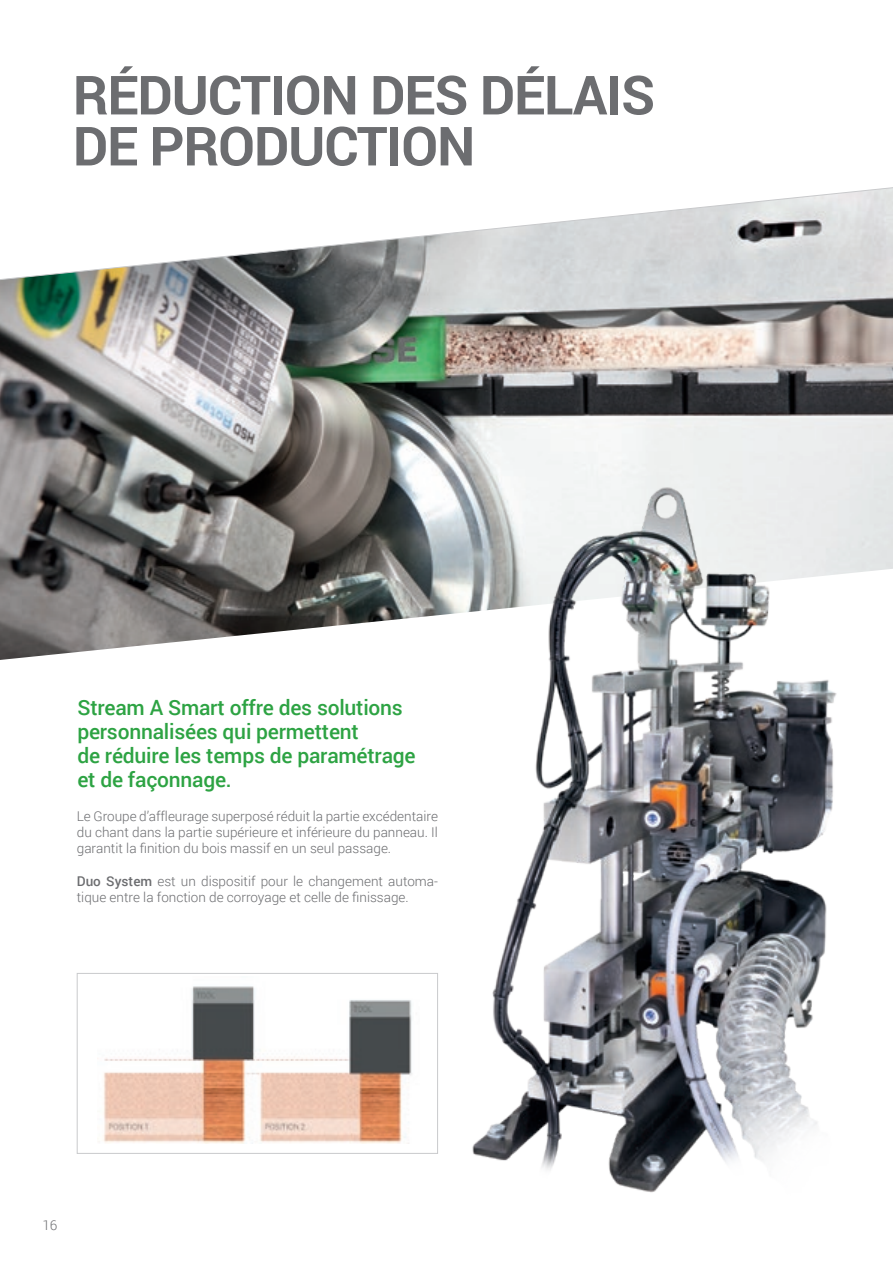
<style>
.page{position:relative;width:893px;height:1263px;background:#fff}
.page>*{position:absolute;margin:0;border:0;box-sizing:border-box;transform-origin:0 0}
.t1{font:700 54px "Roboto";letter-spacing:-.02em;color:#6c6d70}
.t2{font:500 21px/24px "Roboto";letter-spacing:-.01em;color:#2da343}
.t3{font:300 13.5px/16.2px "Roboto";color:#6c6d70;text-align:justify}
.s1{font-weight:500}
</style>
<div class="page">
<img style="left:103px;top:986px;width:309px;height:157px">
<div style="left:77px;top:973px;width:361px;height:181px;border:1px solid #c9cacc"></div>
<img style="left:0;top:281px;width:893px;height:379px">
<img style="left:456px;top:471px;width:394px;height:722px">
<svg style="left:0;top:187px;width:893px;height:94px"></svg>
<p class="t1" style="left:73px;top:57px;width:584px">RÉDUCTION DES DÉLAIS</p>
<p class="t1" style="left:73px;top:108px;width:404px">DE PRODUCTION</p>
<p class="t2" style="left:77px;top:694px;width:340px">Stream A Smart offre des solutions personnalisées qui permettent<br>de réduire les temps de paramétrage et de façonnage.</p>
<p class="t3" style="left:77px;top:808px;width:363px">Le Groupe d’affleurage superposé réduit la partie excédentaire du chant dans la partie supérieure et inférieure du panneau. Il garantit la finition du bois massif en un seul passage.</p>
<p class="t3" style="left:77px;top:872px;width:363px"><span class="s1">Duo System</span> est un dispositif pour le changement automa&shy;tique entre la fonction de corroyage et celle de finissage.</p>
<p class="t3" style="left:42px;top:1216px;width:16px">16</p>
</div>
